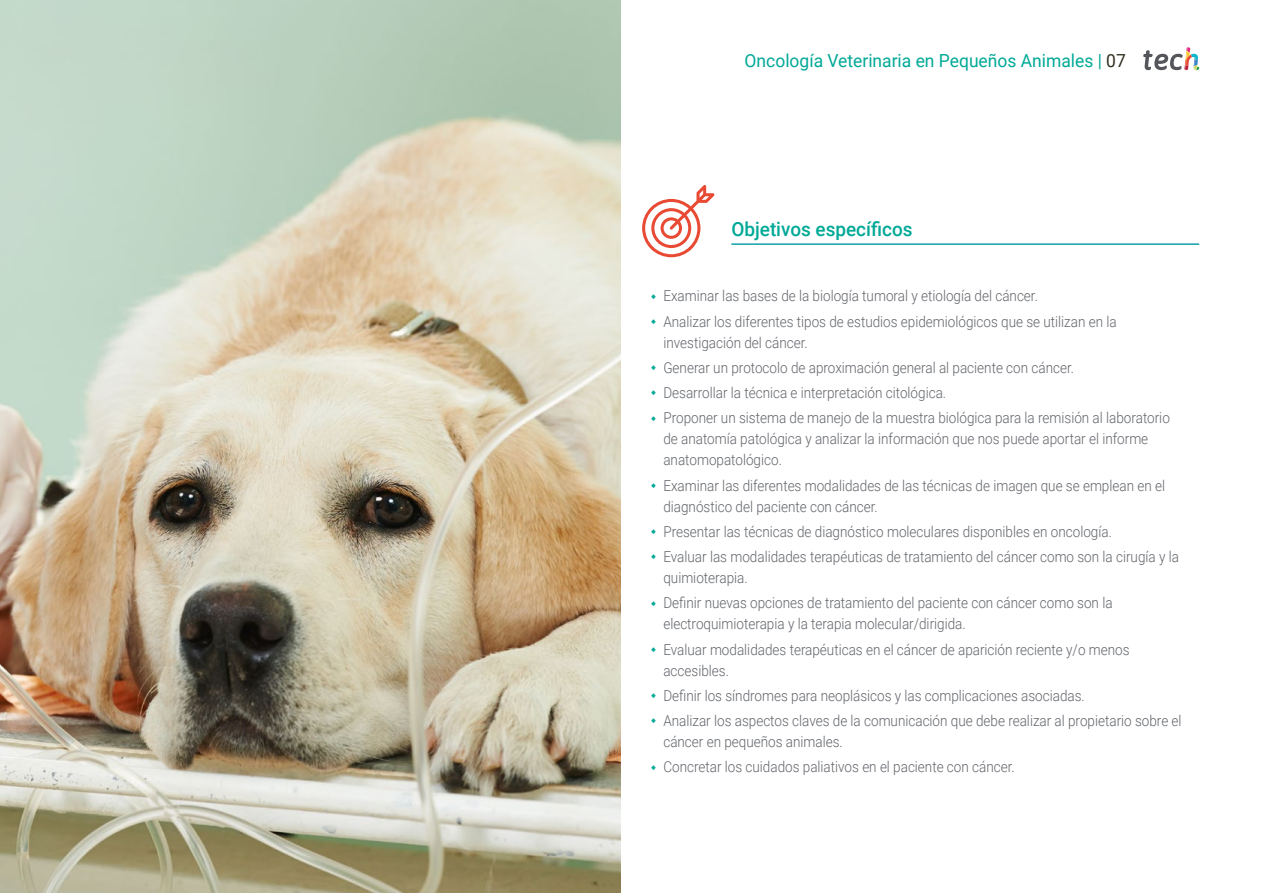
<style>
.page{position:relative;width:1263px;height:893px;background:#fff}
.page>*{position:absolute;margin:0;border:0;box-sizing:border-box;transform-origin:0 0}
.t1{font:500 19.5px "Roboto";color:#00a996}
.t2{font:18px "Roboto";color:#00a996}
.t3{font:300 15px/25.2px "Roboto";color:#61646a;scale:.9 1}
.s1{color:#312e20}
</style>
<div class="page">
<svg style="left:642px;top:185px;width:72px;height:72px"></svg>
<hr style="left:731px;top:244px;width:468px;height:1px;background:#00a996">
<img style="left:0;top:0;width:621px;height:893px">
<svg style="left:1143px;top:47px;width:56px;height:24px"></svg>
<p class="t2" style="left:745px;top:48px;width:383px">Oncología Veterinaria en Pequeños Animales | <span class="s1">07</span></p>
<h1 class="t1" style="left:731px;top:215px;width:183px">Objetivos específicos</h1>
<p class="t3" style="left:663px;top:283px;width:505px">Examinar las bases de la biología tumoral y etiología del cáncer.<br>Analizar los diferentes tipos de estudios epidemiológicos que se utilizan en la</p>
<p class="t3" style="left:663px;top:329px;width:564px">investigación del cáncer.<br>Generar un protocolo de aproximación general al paciente con cáncer.<br>Desarrollar la técnica e interpretación citológica.<br>Proponer un sistema de manejo de la muestra biológica para la remisión al laboratorio</p>
<p class="t3" style="left:663px;top:428px;width:540px;line-height:21px">de anatomía patológica y analizar la información que nos puede aportar el informe anatomopatológico.</p>
<p class="t3" style="left:663px;top:474px;width:559px;line-height:21px">Examinar las diferentes modalidades de las técnicas de imagen que se emplean en el diagnóstico del paciente con cáncer.</p>
<p class="t3" style="left:663px;top:518px;width:574px">Presentar las técnicas de diagnóstico moleculares disponibles en oncología.<br>Evaluar las modalidades terapéuticas de tratamiento del cáncer como son la cirugía y la</p>
<p class="t3" style="left:663px;top:565px;width:501px">quimioterapia.<br>Definir nuevas opciones de tratamiento del paciente con cáncer como son la</p>
<p class="t3" style="left:663px;top:611px;width:519px">electroquimioterapia y la terapia molecular/dirigida.<br>Evaluar modalidades terapéuticas en el cáncer de aparición reciente y/o menos</p>
<p class="t3" style="left:663px;top:657px;width:577px">accesibles.<br>Definir los síndromes para neoplásicos y las complicaciones asociadas.<br>Analizar los aspectos claves de la comunicación que debe realizar al propietario sobre el</p>
<p class="t3" style="left:663px;top:729px;width:392px">cáncer en pequeños animales.<br>Concretar los cuidados paliativos en el paciente con cáncer.</p>
</div>
